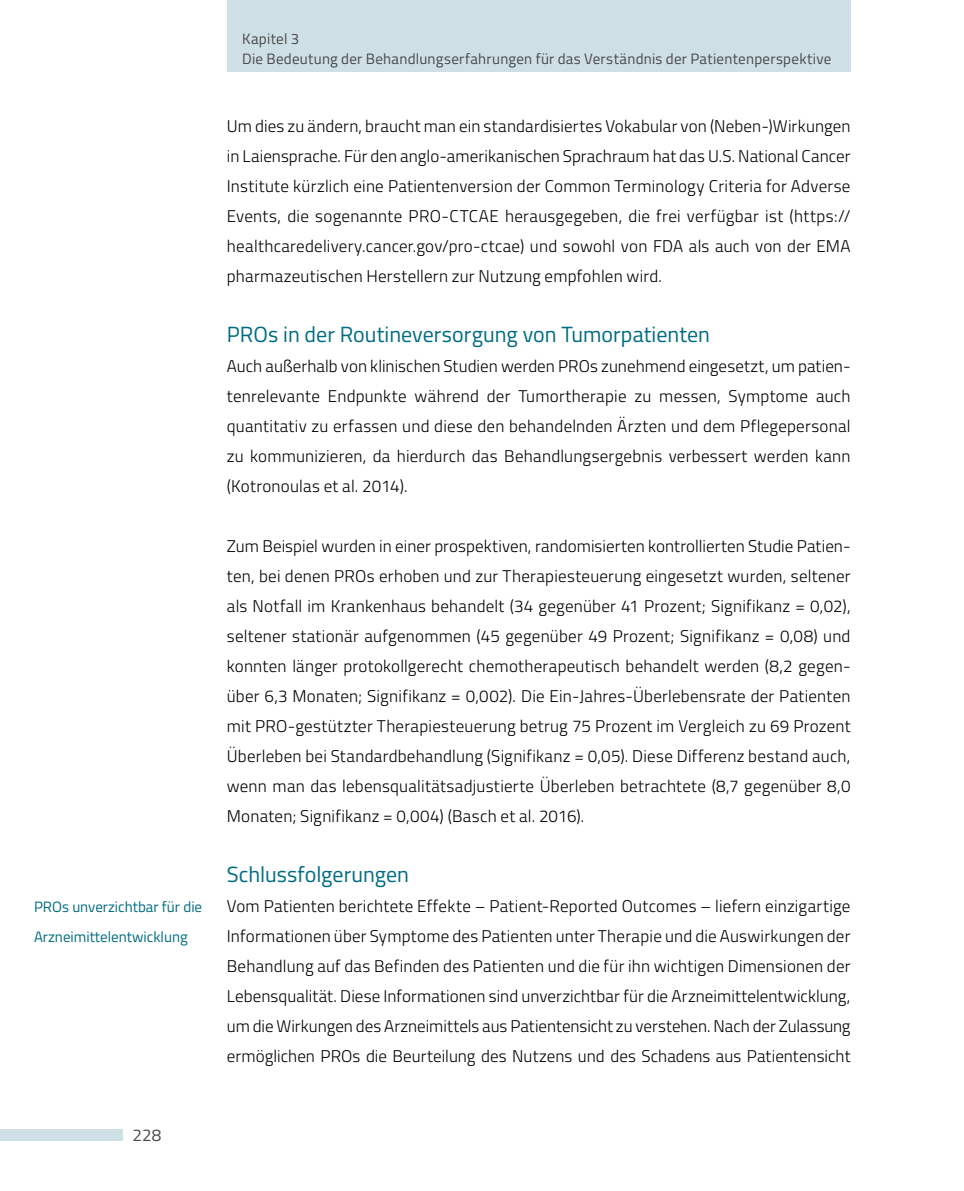
<style>
.page{position:relative;width:964px;height:1191px;background:#fff}
.page>*{position:absolute;margin:0;border:0;box-sizing:border-box;transform-origin:0 0}
.t1{font:22px "Titillium";color:#006c82}
.t2{font:300 17px/30px "Titillium";letter-spacing:.01em;color:#000;text-align:justify}
.t3{font:17px "Titillium";color:#4a4a49}
.t4{font:15px/20px "Titillium";letter-spacing:.015em;color:#4a4a49}
.t5{font:15px/30px "Titillium";color:#006c82}
</style>
<div class="page">
<div style="left:227px;top:0;width:623px;height:71px;background:#cedfe6"></div>
<div style="left:0;top:1129px;width:123px;height:11px;background:#cedfe6"></div>
<p class="t5" style="left:34px;top:891px;width:170px">PROs unverzichtbar für die<br>Arzneimittelentwicklung</p>
<p class="t3" style="left:133px;top:1122px;width:30px">228</p>
<p class="t4" style="left:242px;top:28px;width:591px">Kapitel 3<br>Die Bedeutung der Behandlungserfahrungen für das Verständnis der Patientenperspektive</p>
<p class="t2" style="left:227px;top:110px;width:625px">Um dies zu ändern, braucht man ein standardisiertes Vokabular von (Neben-)Wirkungen in Laiensprache. Für den anglo-amerikanischen Sprachraum hat das U.S. National Cancer Institute kürzlich eine Patientenversion der Common Terminology Criteria for Adverse Events, die sogenannte PRO-CTCAE herausgegeben, die frei verfügbar ist (https:// healthcaredelivery.cancer.gov/pro-ctcae) und sowohl von FDA als auch von der EMA pharmazeutischen Herstellern zur Nutzung empfohlen wird.</p>
<p class="t1" style="left:227px;top:318px;width:485px">PROs in der Routineversorgung von Tumorpatienten</p>
<p class="t2" style="left:227px;top:350px;width:625px;text-align:left">Auch außerhalb von klinischen Studien werden PROs zunehmend eingesetzt, um patien&shy;tenrelevante Endpunkte während der Tumortherapie zu messen, Symptome auch quantitativ zu erfassen und diese den behandelnden Ärzten und dem Pflegepersonal zu kommunizieren, da hierdurch das Behandlungsergebnis verbessert werden kann (Kotronoulas et al. 2014).</p>
<p class="t2" style="left:227px;top:530px;width:625px;text-align:left">Zum Beispiel wurden in einer prospektiven, randomisierten kontrollierten Studie Patien&shy;ten, bei denen PROs erhoben und zur Therapiesteuerung eingesetzt wurden, seltener als Notfall im Krankenhaus behandelt (34 gegenüber 41 Prozent; Signifikanz = 0,02), seltener stationär aufgenommen (45 gegenüber 49 Prozent; Signifikanz = 0,08) und konnten länger protokollgerecht chemotherapeutisch behandelt werden (8,2 gegen&shy;über 6,3 Monaten; Signifikanz = 0,002). Die Ein-Jahres-Überlebensrate der Patienten mit PRO-gestützter Therapiesteuerung betrug 75 Prozent im Vergleich zu 69 Prozent Überleben bei Standardbehandlung (Signifikanz = 0,05). Diese Differenz bestand auch, wenn man das lebensqualitätsadjustierte Überleben betrachtete (8,7 gegenüber 8,0<br>Monaten; Signifikanz = 0,004) (Basch et al. 2016).</p>
<p class="t1" style="left:227px;top:858px;width:184px">Schlussfolgerungen</p>
<p class="t2" style="left:227px;top:890px;width:625px">Vom Patienten berichtete Effekte – Patient-Reported Outcomes – liefern einzigartige Informationen über Symptome des Patienten unter Therapie und die Auswirkungen der Behandlung auf das Befinden des Patienten und die für ihn wichtigen Dimensionen der Lebensqualität. Diese Informationen sind unverzichtbar für die Arzneimittelentwicklung, um die Wirkungen des Arzneimittels aus Patientensicht zu verstehen. Nach der Zulassung ermöglichen PROs die Beurteilung des Nutzens und des Schadens aus Patientensicht</p>
</div>
